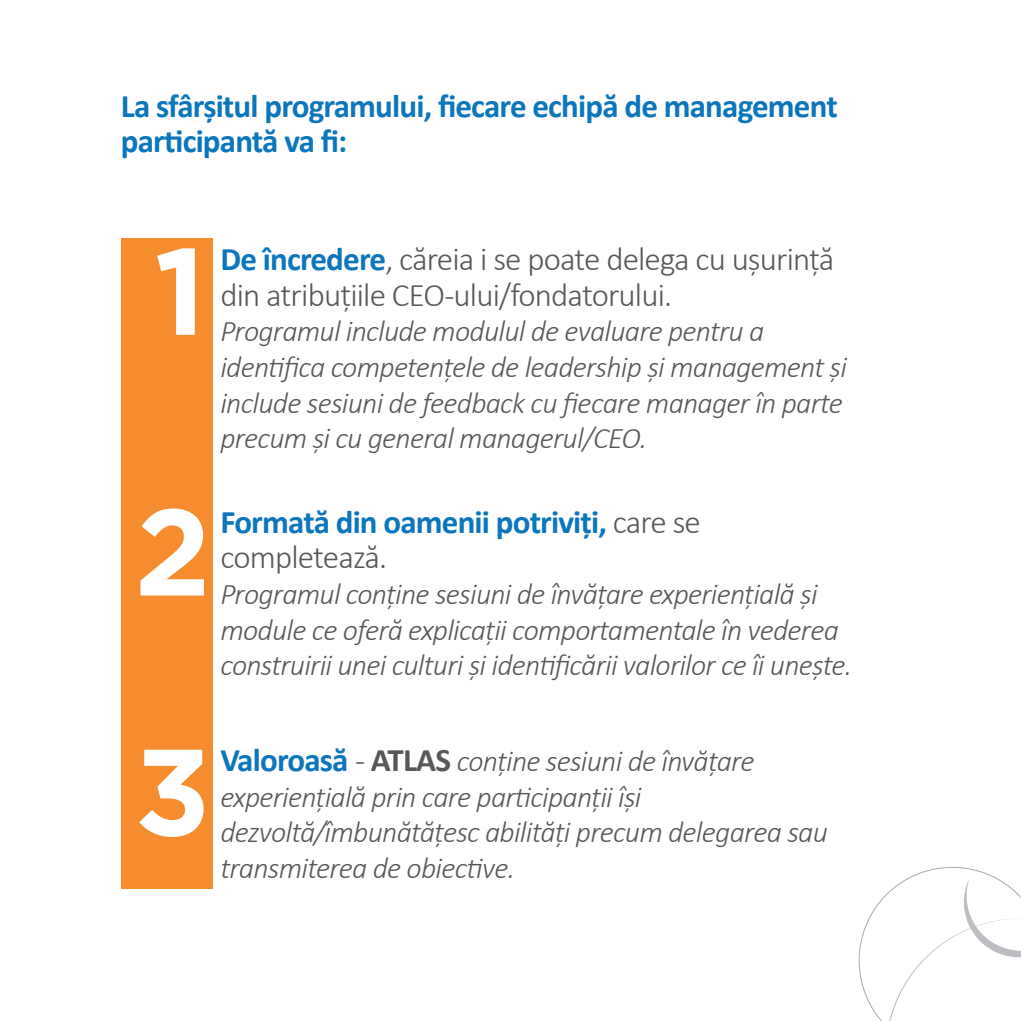
<style>
.page{position:relative;width:1021px;height:1021px;background:#fff}
.page>*{position:absolute;margin:0;border:0;box-sizing:border-box;transform-origin:0 0}
.t1{font:700 122.4px/260.7px "Gotham";color:#fff}
.t2{font:700 33px/35.4px "Calibri";letter-spacing:-.025em;color:#0b76bb}
.t3{font:300 33px/35.4px "Calibri";letter-spacing:-.025em;color:#57585a}
.t4{font:italic 300 30px/35.4px "Calibri";letter-spacing:-.025em;color:#57585a}
.s1{font-weight:700;color:#0b76bb}
.s2{font-weight:300;color:#57585a}
.s3{font-weight:700;font-style:normal;font-size:33px;color:#0b76bb}
.s4{font-style:normal;font-size:33px}
.s5{font-weight:700;font-style:normal;font-size:33px}
</style>
<div class="page">
<div style="left:121px;top:238px;width:92px;height:650px;background:#f58c2d"></div>
<svg style="left:858px;top:867px;width:162px;height:153px"></svg>
<p class="t2" style="left:121px;top:87px;width:718px">La sfârșitul programului, fiecare echipă de management participantă va fi:</p>
<h1 class="t1" style="left:134px;top:160px;width:78px">1<br>2</h1>
<p class="t3" style="left:220px;top:241px;width:615px"><span class="s1">De încredere</span>, căreia i se poate delega cu ușurință din atribuțiile CEO-ului/fondatorului.</p>
<p class="t4" style="left:220px;top:313px;width:628px">Programul include modulul de evaluare pentru a identifica competențele de leadership și management și include sesiuni de feedback cu fiecare manager în parte precum și cu general managerul/CEO.</p>
<p class="t2" style="left:220px;top:503px;width:482px">Formată din oamenii potriviți, <span class="s2">care se completează.</span></p>
<p class="t4" style="left:220px;top:576px;width:633px">Programul conține sesiuni de învățare experiențială și module ce oferă explicații comportamentale în vederea construirii unei culturi și identificării valorilor ce îi unește.</p>
<h1 class="t1" style="left:134px;top:661px;width:78px">3</h1>
<p class="t4" style="left:220px;top:743px;width:609px"><span class="s3">Valoroasă</span> <span class="s4">-</span> <span class="s5">ATLAS</span> conține sesiuni de învățare experiențială prin care participanții își dezvoltă/îmbunătățesc abilități precum delegarea sau transmiterea de obiective.</p>
</div>
